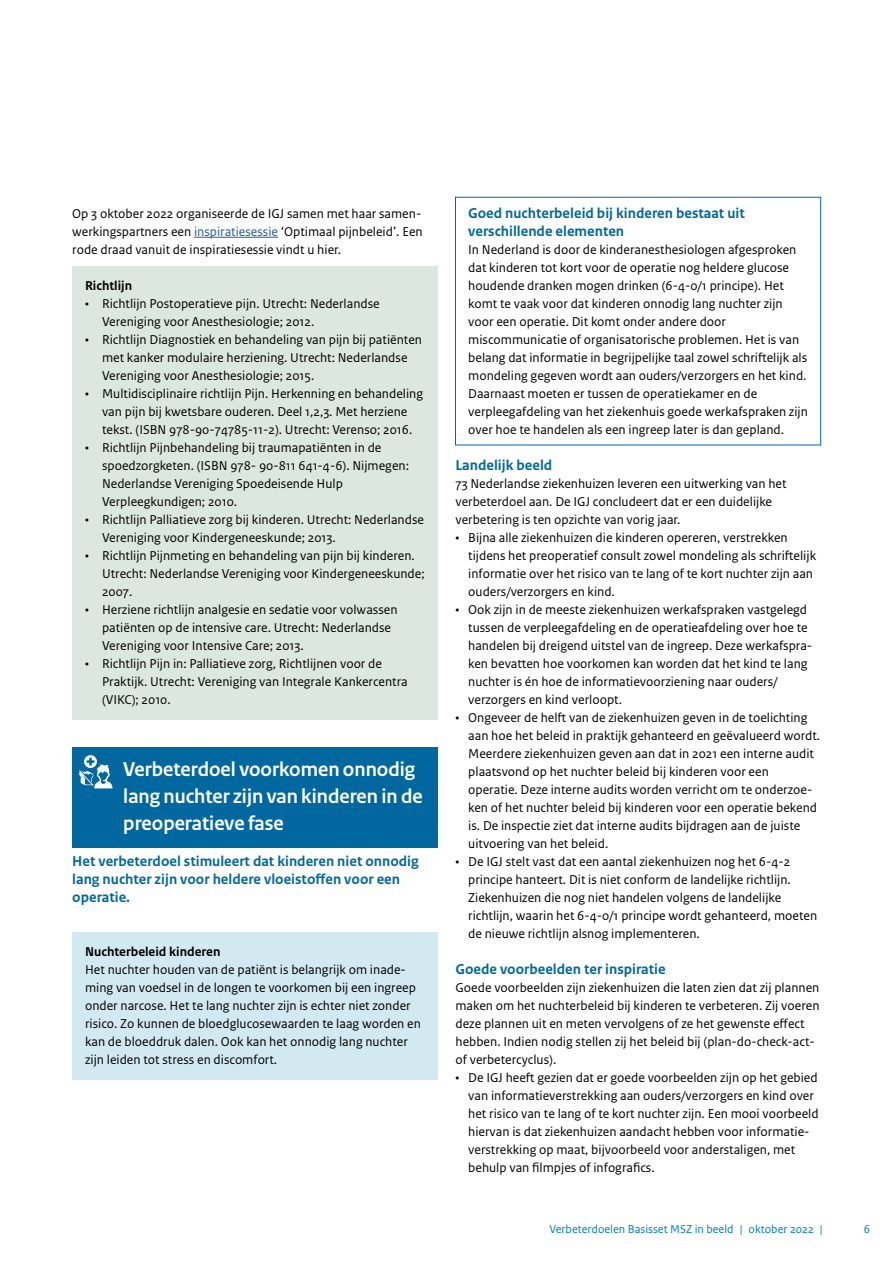
<style>
.page{position:relative;width:893px;height:1263px;background:#fff}
.page>*{position:absolute;margin:0;border:0;box-sizing:border-box;transform-origin:0 0}
.H2_04_RO_Paragraafko{font:700 21px/27px "Rijksoverheid Sans Heading";color:#fff}
.P_05_RO_Alineakop_Sa{font:700 15px/18px "Rijksoverheid Sans Text";color:#00689e}
._11_RO_Opsomming_San{font:13.5px/18px "Rijksoverheid Sans Text";color:#000}
.P_21_RO_Kader_Broodt{font:13.5px/18px "Rijksoverheid Sans Text";color:#000}
.P_10_RO_Broodtekst_S{font:13.5px/18px "Rijksoverheid Sans Text";color:#000}
.P_21_RO_Kader_Broodt-2{font:700 13.5px "Rijksoverheid Sans Text";color:#000}
.t1{font:12px "Rijksoverheid Sans Text";color:#007ccb}
.s1{color:#245a9c}
</style>
<div class="page">
<hr style="left:194px;top:237px;width:84px;height:1px;background:#245a9c">
<div style="left:72px;top:266px;width:365px;height:39px;background:#dde7e2"></div>
<div style="left:72px;top:284px;width:365px;height:57px;background:#dde7e2"></div>
<div style="left:72px;top:320px;width:365px;height:75px;background:#dde7e2"></div>
<div style="left:72px;top:374px;width:365px;height:75px;background:#dde7e2"></div>
<div style="left:72px;top:428px;width:365px;height:93px;background:#dde7e2"></div>
<div style="left:72px;top:500px;width:365px;height:57px;background:#dde7e2"></div>
<div style="left:72px;top:536px;width:365px;height:75px;background:#dde7e2"></div>
<div style="left:72px;top:590px;width:365px;height:75px;background:#dde7e2"></div>
<div style="left:72px;top:644px;width:365px;height:75px;background:#dde7e2"></div>
<div style="left:72px;top:747px;width:365px;height:101px;background:#00689e"></div>
<div style="left:72px;top:932px;width:365px;height:39px;background:#d3e9f1"></div>
<div style="left:72px;top:950px;width:365px;height:129px;background:#d3e9f1"></div>
<div style="left:455px;top:197px;width:366px;height:248px;border:1px solid #00689e"></div>
<svg style="left:79px;top:755px;width:34px;height:33px"></svg>
<p class="P_10_RO_Broodtekst_S" style="left:72px;top:205px;width:352px;text-align:justify">Op 3 oktober 2022 organiseerde de IGJ samen met haar samen&shy;werkingspartners een <span class="s1">inspiratiesessie</span> ‘Optimaal pijnbeleid’. Een rode draad vanuit de inspiratiesessie vindt u hier.</p>
<p class="P_21_RO_Kader_Broodt-2" style="left:85px;top:278px;width:49px">Richtlijn</p>
<p class="P_21_RO_Kader_Broodt" style="left:102px;top:295px;width:279px;text-indent:-17px">• Richtlijn Postoperatieve pijn. Utrecht: Nederlandse<br>Vereniging voor Anesthesiologie; 2012.</p>
<p class="P_21_RO_Kader_Broodt" style="left:102px;top:331px;width:321px;text-indent:-17px">• Richtlijn Diagnostiek en behandeling van pijn bij patiënten met kanker modulaire herziening. Utrecht: Nederlandse<br>Vereniging voor Anesthesiologie; 2015.</p>
<p class="P_21_RO_Kader_Broodt" style="left:85px;top:385px;width:340px;text-align:center">• Multidisciplinaire richtlijn Pijn. Herkenning en behandeling van pijn bij kwetsbare ouderen. Deel 1,2,3. Met herziene tekst. (ISBN 978-90-74785-11-2). Utrecht: Verenso; 2016.</p>
<p class="P_21_RO_Kader_Broodt" style="left:102px;top:439px;width:308px;text-indent:-17px">• Richtlijn Pijnbehandeling bij traumapatiënten in de spoedzorgketen. (ISBN 978- 90-811 641-4-6). Nijmegen:<br>Nederlandse Vereniging Spoedeisende Hulp Verpleegkundigen; 2010.</p>
<p class="P_21_RO_Kader_Broodt" style="left:102px;top:511px;width:323px;text-indent:-17px">• Richtlijn Palliatieve zorg bij kinderen. Utrecht: Nederlandse<br>Vereniging voor Kindergeneeskunde; 2013.</p>
<p class="P_21_RO_Kader_Broodt" style="left:102px;top:547px;width:324px;text-indent:-17px">• Richtlijn Pijnmeting en behandeling van pijn bij kinderen.<br>Utrecht: Nederlandse Vereniging voor Kindergeneeskunde;<br>2007.</p>
<p class="P_21_RO_Kader_Broodt" style="left:102px;top:601px;width:297px;text-indent:-17px">• Herziene richtlijn analgesie en sedatie voor volwassen patiënten op de intensive care. Utrecht: Nederlandse<br>Vereniging voor Intensive Care; 2013.</p>
<p class="P_21_RO_Kader_Broodt" style="left:102px;top:655px;width:307px;text-indent:-17px">• Richtlijn Pijn in: Palliatieve zorg, Richtlijnen voor de<br>Praktijk. Utrecht: Vereniging van Integrale Kankercentra (VIKC); 2010.</p>
<h2 class="H2_04_RO_Paragraafko" style="left:123px;top:756px;width:301px">Verbeterdoel voorkomen onnodig lang nuchter zijn van kinderen in de preoperatieve fase</h2>
<p class="P_05_RO_Alineakop_Sa" style="left:72px;top:852px;width:348px">Het verbeterdoel stimuleert dat kinderen niet onnodig lang nuchter zijn voor heldere vloeistoffen voor een operatie.</p>
<p class="P_21_RO_Kader_Broodt-2" style="left:85px;top:944px;width:137px">Nuchterbeleid kinderen</p>
<p class="P_21_RO_Kader_Broodt" style="left:85px;top:961px;width:337px">Het nuchter houden van de patiënt is belangrijk om inade&shy;ming van voedsel in de longen te voorkomen bij een ingreep onder narcose. Het te lang nuchter zijn is echter niet zonder risico. Zo kunnen de bloedglucosewaarden te laag worden en kan de bloeddruk dalen. Ook kan het onnodig lang nuchter zijn leiden tot stress en discomfort.</p>
<p class="P_05_RO_Alineakop_Sa" style="left:468px;top:204px;width:278px">Goed nuchterbeleid bij kinderen bestaat uit verschillende elementen</p>
<p class="_11_RO_Opsomming_San" style="left:468px;top:241px;width:341px">In Nederland is door de kinderanesthesiologen afgesproken dat kinderen tot kort voor de operatie nog heldere glucose houdende dranken mogen drinken (6-4-0/1 principe). Het komt te vaak voor dat kinderen onnodig lang nuchter zijn voor een operatie. Dit komt onder andere door miscommunicatie of organisatorische problemen. Het is van belang dat informatie in begrijpelijke taal zowel schriftelijk als mondeling gegeven wordt aan ouders/verzorgers en het kind.<br>Daarnaast moeten er tussen de operatiekamer en de verpleegafdeling van het ziekenhuis goede werkafspraken zijn over hoe te handelen als een ingreep later is dan gepland.</p>
<p class="P_05_RO_Alineakop_Sa" style="left:455px;top:456px;width:98px">Landelijk beeld</p>
<p class="P_10_RO_Broodtekst_S" style="left:455px;top:475px;width:333px">73 Nederlandse ziekenhuizen leveren een uitwerking van het verbeterdoel aan. De IGJ concludeert dat er een duidelijke verbetering is ten opzichte van vorig jaar.</p>
<p class="_11_RO_Opsomming_San" style="left:468px;top:529px;width:349px;text-indent:-13px">• Bijna alle ziekenhuizen die kinderen opereren, verstrekken tijdens het preoperatief consult zowel mondeling als schriftelijk informatie over het risico van te lang of te kort nuchter zijn aan ouders/verzorgers en kind.</p>
<p class="_11_RO_Opsomming_San" style="left:468px;top:601px;width:345px;text-indent:-13px">• Ook zijn in de meeste ziekenhuizen werkafspraken vastgelegd tussen de verpleegafdeling en de operatieafdeling over hoe te handelen bij dreigend uitstel van de ingreep. Deze werkafspra&shy;ken bevatten hoe voorkomen kan worden dat het kind te lang nuchter is én hoe de informatievoorziening naar ouders/ verzorgers en kind verloopt.</p>
<p class="_11_RO_Opsomming_San" style="left:468px;top:709px;width:353px;text-indent:-13px">• Ongeveer de helft van de ziekenhuizen geven in de toelichting aan hoe het beleid in praktijk gehanteerd en geëvalueerd wordt.<br>Meerdere ziekenhuizen geven aan dat in 2021 een interne audit plaatsvond op het nuchter beleid bij kinderen voor een operatie. Deze interne audits worden verricht om te onderzoe&shy;ken of het nuchter beleid bij kinderen voor een operatie bekend is. De inspectie ziet dat interne audits bijdragen aan de juiste uitvoering van het beleid.</p>
<p class="_11_RO_Opsomming_San" style="left:468px;top:853px;width:350px;text-indent:-13px">• De IGJ stelt vast dat een aantal ziekenhuizen nog het 6-4-2 principe hanteert. Dit is niet conform de landelijke richtlijn.<br>Ziekenhuizen die nog niet handelen volgens de landelijke richtlijn, waarin het 6-4-0/1 principe wordt gehanteerd, moeten de nieuwe richtlijn alsnog implementeren.</p>
<p class="P_05_RO_Alineakop_Sa" style="left:455px;top:960px;width:212px">Goede voorbeelden ter inspiratie</p>
<p class="P_10_RO_Broodtekst_S" style="left:455px;top:979px;width:366px">Goede voorbeelden zijn ziekenhuizen die laten zien dat zij plannen maken om het nuchterbeleid bij kinderen te verbeteren. Zij voeren deze plannen uit en meten vervolgens of ze het gewenste effect hebben. Indien nodig stellen zij het beleid bij (plan-do-check-act&shy;of verbetercyclus).</p>
<p class="_11_RO_Opsomming_San" style="left:468px;top:1069px;width:352px;text-indent:-13px">• De IGJ heeft gezien dat er goede voorbeelden zijn op het gebied van informatieverstrekking aan ouders/verzorgers en kind over het risico van te lang of te kort nuchter zijn. Een mooi voorbeeld hiervan is dat ziekenhuizen aandacht hebben voor informatie&shy;verstrekking op maat, bijvoorbeeld voor anderstaligen, met behulp van filmpjes of infografics.</p>
<p class="t1" style="left:549px;top:1222px;width:275px">Verbeterdoelen Basisset MSZ in beeld | oktober 2022 |</p>
<p class="t1" style="left:864px;top:1222px;width:8px">6</p>
</div>
